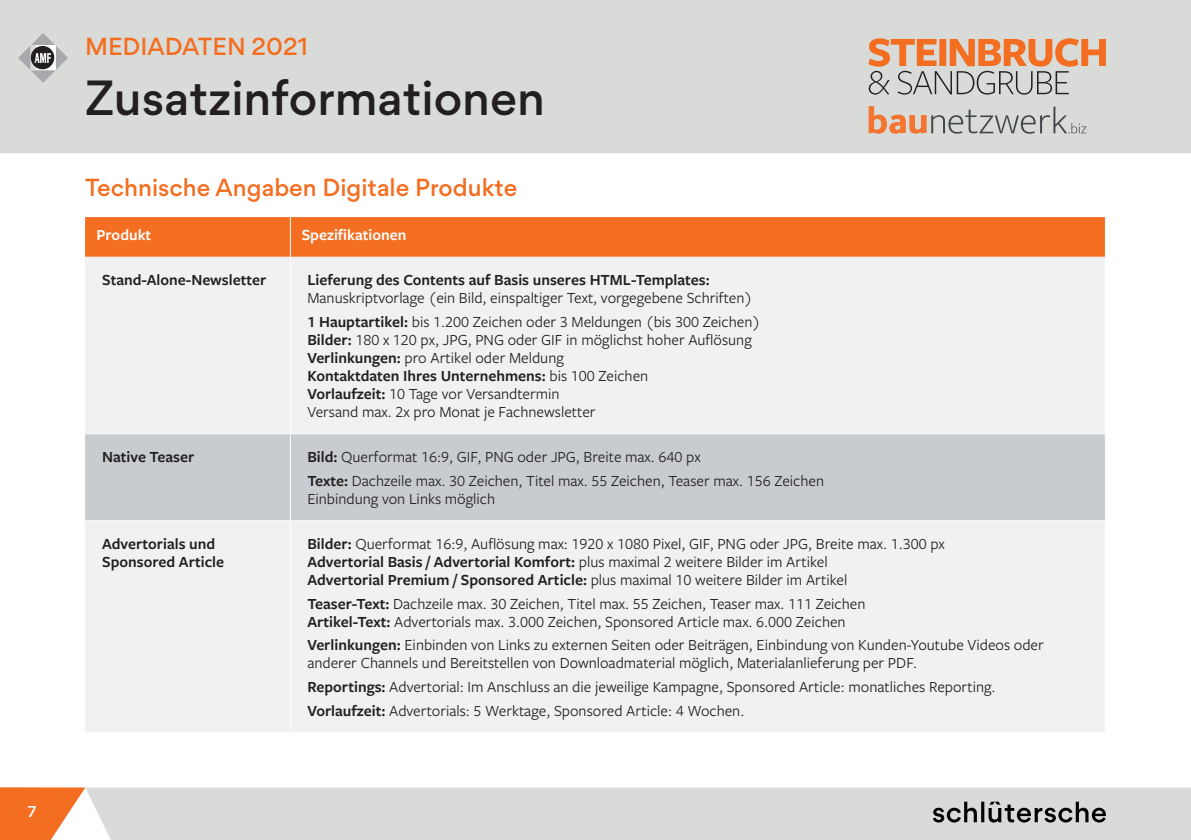
<style>
.page{position:relative;width:1191px;height:840px;background:#fff}
.page>*{position:absolute;margin:0;border:0;box-sizing:border-box;transform-origin:0 0}
.t1{font:500 44px "Gordita";color:#231f20}
.t2{font:500 22px "Gordita";color:#f36e21}
.t3{font:16px/18px "Freight Sans Pro";color:#231f20}
.t4{font:600 16px/18px "Freight Sans Pro";color:#231f20}
.t5{font:600 16px "Freight Sans Pro";color:#fff}
.t6{font:500 14px "Gordita";color:#fff}
.s1{font-weight:600}
</style>
<div class="page">
<div style="left:0;top:0;width:1191px;height:153px;background:#d9dbd9"></div>
<div style="left:85px;top:787px;width:1106px;height:52px;background:#d9dbd9"></div>
<svg style="left:0;top:787px;width:85px;height:52px"></svg>
<svg style="left:933px;top:801px;width:173px;height:21px;background:#919291"></svg>
<svg style="left:18px;top:33px;width:50px;height:50px;background:#cacbcb"></svg>
<img style="left:31px;top:45px;width:24px;height:25px">
<svg style="left:868px;top:38px;width:238px;height:57px;background:#d3af99"></svg>
<div style="left:85px;top:217px;width:1020px;height:40px;background:#f36e21"></div>
<div style="left:85px;top:257px;width:1020px;height:475px;background:#f0f1f0"></div>
<div style="left:85px;top:434px;width:1020px;height:86px;background:#c8ccd0"></div>
<hr style="left:85px;top:433px;width:205px;height:1px;background:#fff">
<hr style="left:85px;top:520px;width:205px;height:1px;background:#fff">
<hr style="left:290px;top:217px;width:1px;height:40px;background:#fff">
<hr style="left:290px;top:257px;width:1px;height:176px;background:#fff">
<hr style="left:290px;top:433px;width:816px;height:1px;background:#fff">
<hr style="left:290px;top:434px;width:1px;height:86px;background:#fff">
<hr style="left:290px;top:520px;width:816px;height:1px;background:#fff">
<hr style="left:290px;top:521px;width:1px;height:211px;background:#fff">
<svg style="left:868px;top:106px;width:218px;height:28px;background:#cabcb3"></svg>
<p class="t6" style="left:28px;top:800px;width:10px">7</p>
<h2 class="t2" style="left:85px;top:30px;width:224px">MEDIADATEN 2021</h2>
<h1 class="t1" style="left:85px;top:65px;width:461px">Zusatzinformationen</h1>
<h2 class="t2" style="left:85px;top:171px;width:434px">Technische Angaben Digitale Produkte</h2>
<p class="t5" style="left:96px;top:223px;width:56px">Produkt</p>
<p class="t5" style="left:302px;top:223px;width:106px">Spezifikationen</p>
<p class="t4" style="left:102px;top:270px;width:166px">Stand-Alone-Newsletter</p>
<p class="t4" style="left:307px;top:270px;width:404px">Lieferung des Contents auf Basis unseres HTML-Templates:</p>
<p class="t3" style="left:307px;top:285px;width:454px;line-height:23.6px">Manuskriptvorlage (ein Bild, einspaltiger Text, vorgegebene Schriften)<br><span class="s1">1 Hauptartikel:</span> bis 1.200 Zeichen oder 3 Meldungen (bis 300 Zeichen)</p>
<p class="t3" style="left:307px;top:329px;width:446px"><span class="s1">Bilder:</span> 180 x 120 px, JPG, PNG oder GIF in möglichst hoher Auflösung <span class="s1">Verlinkungen:</span> pro Artikel oder Meldung<br><span class="s1">Kontaktdaten Ihres Unternehmens:</span> bis 100 Zeichen<br><span class="s1">Vorlaufzeit:</span> 10 Tage vor Versandtermin<br>Versand max. 2x pro Monat je Fachnewsletter</p>
<p class="t4" style="left:102px;top:447px;width:94px">Native Teaser</p>
<p class="t3" style="left:307px;top:444px;width:518px;line-height:23.6px"><span class="s1">Bild:</span> Querformat 16:9, GIF, PNG oder JPG, Breite max. 640 px<br><span class="s1">Texte:</span> Dachzeile max. 30 Zeichen, Titel max. 55 Zeichen, Teaser max. 156 Zeichen</p>
<p class="t3" style="left:307px;top:488px;width:189px">Einbindung von Links möglich</p>
<p class="t4" style="left:102px;top:533px;width:124px">Advertorials und<br>Sponsored Article</p>
<p class="t3" style="left:307px;top:533px;width:639px"><span class="s1">Bilder:</span> Querformat 16:9, Auflösung max: 1920 x 1080 Pixel, GIF, PNG oder JPG, Breite max. 1.300 px<br><span class="s1">Advertorial Basis / Advertorial Komfort:</span> plus maximal 2 weitere Bilder im Artikel<br><span class="s1">Advertorial Premium / Sponsored Article:</span> plus maximal 10 weitere Bilder im Artikel</p>
<p class="t3" style="left:307px;top:593px;width:559px"><span class="s1">Teaser-Text:</span> Dachzeile max. 30 Zeichen, Titel max. 55 Zeichen, Teaser max. 111 Zeichen<br><span class="s1">Artikel-Text:</span> Advertorials max. 3.000 Zeichen, Sponsored Article max. 6.000 Zeichen</p>
<p class="t3" style="left:307px;top:635px;width:738px"><span class="s1">Verlinkungen:</span> Einbinden von Links zu externen Seiten oder Beiträgen, Einbindung von Kunden-Youtube Videos oder anderer Channels und Bereitstellen von Downloadmaterial möglich, Materialanlieferung per PDF.</p>
<p class="t3" style="left:307px;top:674px;width:689px;line-height:23.6px"><span class="s1">Reportings:</span> Advertorial: Im Anschluss an die jeweilige Kampagne, Sponsored Article: monatliches Reporting.<br><span class="s1">Vorlaufzeit:</span> Advertorials: 5 Werktage, Sponsored Article: 4 Wochen.</p>
</div>
